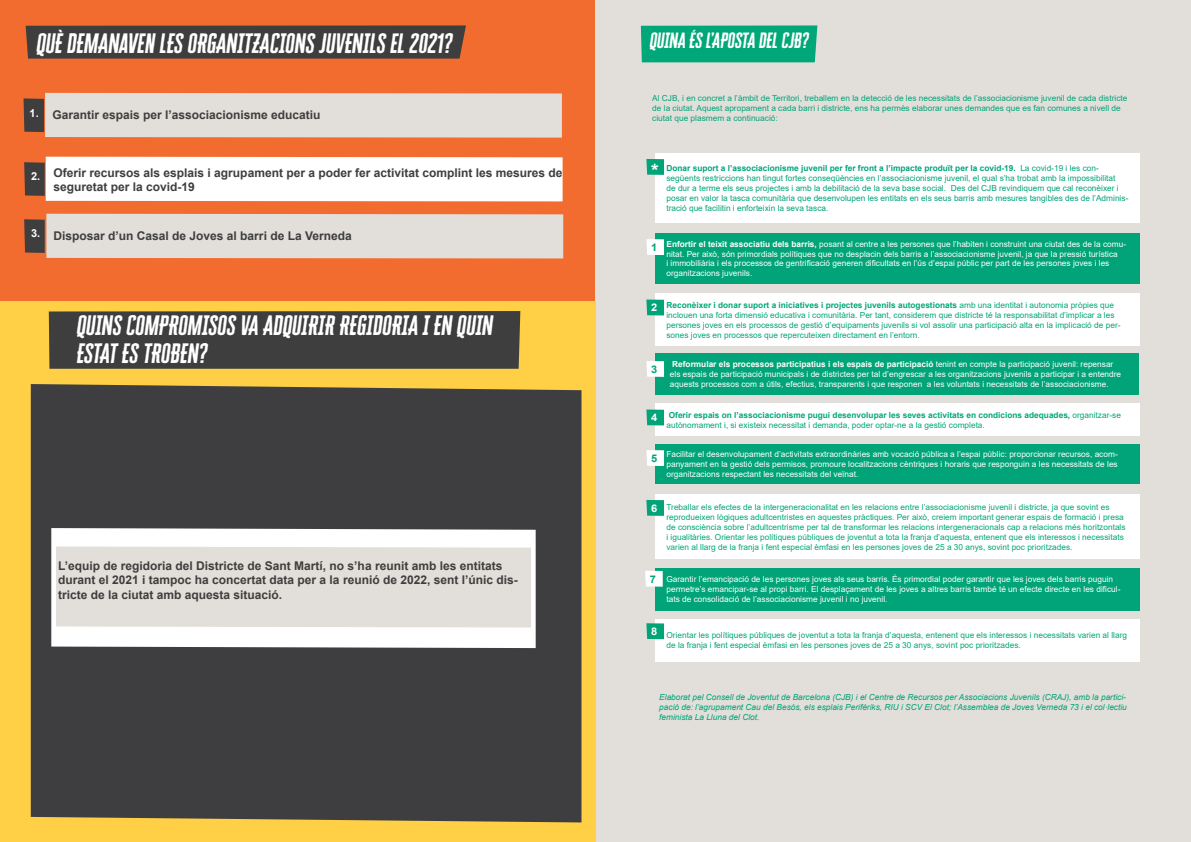
<style>
.page{position:relative;width:1191px;height:842px;background:#fff}
.page>*{position:absolute;margin:0;border:0;box-sizing:border-box;transform-origin:0 0}
.t1{font:italic 22.9px "Cheddar Gothic Sans";color:#fff}
.t2{font:700 18.5px "Arial";color:#fff;scale:1.05 1}
.t3{font:italic 18px "Cheddar Gothic Sans";color:#fff}
.t4{font:700 12px/14.4px "Arial";color:#3e3e3e}
.t5{font:700 11px "Arial";color:#fff}
.t6{font:700 10.5px "Arial";color:#00a478;scale:1.05 1}
.t7{font:700 10.5px "Arial";color:#fff;scale:1.05 1}
.t8{font:8.3px/10px "Arial";color:#fff}
.t9{font:8.3px/10px "Arial";color:#00a778}
.t10{font:8.3px/10px "Arial";color:#00a478}
.t11{font:italic 8.3px/10px "Arial";color:#00a478;text-align:justify}
.t12{font:700 8.3px/10px "Arial";color:#00a778}
.s1{font-weight:700}
.s2{font-weight:400}
</style>
<div class="page">
<div style="left:0;top:0;width:599px;height:399px;background:#f36c2f"></div>
<div style="left:595px;top:0;width:596px;height:842px;background:#e2dfda"></div>
<div style="left:26px;top:25px;width:440px;height:34px;background:#3e3e3e"></div>
<svg style="left:24px;top:93px;width:538px;height:45px;background:#ded6d0"></svg>
<div style="left:24px;top:157px;width:538px;height:44px;background:#fff"></div>
<div style="left:24px;top:214px;width:539px;height:44px;background:#e2dfda"></div>
<div style="left:0;top:302px;width:595px;height:540px;background:#ffcf46"></div>
<div style="left:31px;top:384px;width:550px;height:438px;background:#3e3e41"></div>
<div style="left:49px;top:311px;width:471px;height:58px;background:#3e3e3e"></div>
<svg style="left:51px;top:528px;width:484px;height:120px;background:#f6f6f7"></svg>
<div style="left:56px;top:546px;width:475px;height:81px;background:#e2dfda"></div>
<div style="left:641px;top:25px;width:176px;height:37px;background:#00a778"></div>
<div style="left:655px;top:233px;width:485px;height:51px;background:#00a478"></div>
<div style="left:655px;top:294px;width:485px;height:52px;background:#fff"></div>
<div style="left:655px;top:353px;width:484px;height:42px;background:#00a478"></div>
<div style="left:655px;top:444px;width:485px;height:40px;background:#00a478"></div>
<div style="left:655px;top:568px;width:485px;height:42px;background:#00a478"></div>
<div style="left:655px;top:403px;width:485px;height:33px;background:#fff"></div>
<div style="left:655px;top:495px;width:485px;height:64px;background:#fff"></div>
<div style="left:655px;top:619px;width:485px;height:42px;background:#fff"></div>
<div style="left:655px;top:153px;width:485px;height:70px;background:#fff"></div>
<svg style="left:646px;top:239px;width:18px;height:16px"></svg>
<svg style="left:646px;top:361px;width:18px;height:16px"></svg>
<svg style="left:646px;top:450px;width:18px;height:16px"></svg>
<svg style="left:645px;top:571px;width:17px;height:16px"></svg>
<svg style="left:646px;top:300px;width:18px;height:15px"></svg>
<svg style="left:646px;top:409px;width:18px;height:16px"></svg>
<svg style="left:646px;top:500px;width:18px;height:16px"></svg>
<svg style="left:646px;top:623px;width:18px;height:16px"></svg>
<svg style="left:646px;top:159px;width:18px;height:16px"></svg>
<p class="t1" style="left:36px;top:29px;width:418px">QUÈ DEMANAVEN LES ORGANITZACIONS JUVENILS EL 2021?</p>
<p class="t5" style="left:30px;top:105px;width:11px">1.</p>
<p class="t4" style="left:52px;top:107px;width:270px">Garantir espais per l’associacionisme educatiu</p>
<p class="t5" style="left:31px;top:169px;width:11px">2.</p>
<p class="t4" style="left:53px;top:166px;width:510px">Oferir recursos als esplais i agrupament per a poder fer activitat complint les mesures de seguretat per la covid-19</p>
<p class="t5" style="left:31px;top:226px;width:11px">3.</p>
<p class="t4" style="left:53px;top:228px;width:300px">Disposar d’un Casal de Joves al barri de La Verneda</p>
<p class="t1" style="left:76px;top:312px;width:418px">QUINS COMPROMISOS VA ADQUIRIR REGIDORIA I EN QUIN</p>
<p class="t1" style="left:76px;top:339px;width:132px">ESTAT ES TROBEN?</p>
<p class="t4" style="left:58px;top:559px;width:461px">L’equip de regidoria del Districte de Sant Martí, no s’ha reunit amb les entitats durant el 2021 i tampoc ha concertat data per a la reunió de 2022, sent l’únic dis&shy;tricte de la ciutat amb aquesta situació.</p>
<p class="t3" style="left:649px;top:30px;width:161px">QUINA ÉS L’APOSTA DEL CJB?</p>
<p class="t10" style="left:652px;top:93px;width:476px">Al CJB, i en concret a l’àmbit de Territori, treballem en la detecció de les necessitats de l’associacionisme juvenil de cada districte de la ciutat. Aquest apropament a cada barri i districte, ens ha permès elaborar unes demandes que es fan comunes a nivell de ciutat que plasmem a continuació:</p>
<h2 class="t2" style="left:651px;top:157px;width:9px">*</h2>
<p class="t6" style="left:651px;top:240px;width:7px">1</p>
<p class="t7" style="left:651px;top:300px;width:7px">2</p>
<p class="t6" style="left:651px;top:362px;width:7px">3</p>
<p class="t7" style="left:651px;top:410px;width:7px">4</p>
<p class="t6" style="left:651px;top:451px;width:7px">5</p>
<p class="t7" style="left:651px;top:501px;width:7px">6</p>
<p class="t6" style="left:650px;top:572px;width:7px">7</p>
<p class="t7" style="left:651px;top:624px;width:7px">8</p>
<p class="t10" style="left:666px;top:163px;width:463px"><span class="s1">Donar suport a l’associacionisme juvenil per fer front a l’impacte produït per la covid-19.</span> La covid-19 i les con&shy;següents restriccions han tingut fortes conseqüències en l’associacionisme juvenil, el qual s’ha trobat amb la impossibilitat<br>de dur a terme els seus projectes i amb la debilitació de la seva base social. Des del CJB revindiquem que cal reconèixer i posar en valor la tasca comunitària que desenvolupen les entitats en els seus barris amb mesures tangibles des de l’Adminis&shy;tració que facilitin i enforteixin la seva tasca.</p>
<p class="t8" style="left:666px;top:239px;width:461px"><span class="s1">Enfortir el teixit associatiu dels barris,</span> posant al centre a les persones que l’habiten i construint una ciutat des de la comu&shy;nitat. Per això, són primordials polítiques que no desplacin dels barris a l’associacionisme juvenil, ja que la pressió turística<br>i immobiliària i els processos de gentrificació generen dificultats en l’ús d’espai públic per part de les persones joves i les organitzacions juvenils.</p>
<p class="t9" style="left:666px;top:300px;width:455px"><span class="s1">Reconèixer i donar suport a iniciatives i projectes juvenils autogestionats</span> amb una identitat i autonomia pròpies que inclouen una forta dimensió educativa i comunitària. Per tant, considerem que districte té la responsabilitat d’implicar a les persones joves en els processos de gestió d’equipaments juvenils si vol assolir una participació alta en la implicació de per&shy;sones joves en processos que repercuteixen directament en l’entorn.</p>
<p class="t8" style="left:670px;top:359px;width:453px"><span class="s1">Reformular els processos participatius i els espais de participació</span> tenint en compte la participació juvenil: repensar els espais de participació municipals i de districtes per tal d’engrescar a les organitzacions juvenils a participar i a entendre aquests processos com a útils, efectius, transparents i que responen a les voluntats i necessitats de l’associacionisme.</p>
<p class="t12" style="left:666px;top:410px;width:456px">Oferir espais on l’associacionisme pugui desenvolupar les seves activitats en condicions adequades, <span class="s2">organitzar-se autònomament i, si existeix necessitat i demanda, poder optar-ne a la gestió completa.</span></p>
<p class="t8" style="left:666px;top:449px;width:453px;text-align:justify">Facilitar el desenvolupament d’activitats extraordinàries amb vocació pública a l’espai públic: proporcionar recursos, acom&shy;panyament en la gestió dels permisos, promoure localitzacions cèntriques i horaris que responguin a les necessitats de les organitzacions respectant les necessitats del veïnat.</p>
<p class="t9" style="left:666px;top:502px;width:444px">Treballar els efectes de la intergeneracionalitat en les relacions entre l’associacionisme juvenil i districte, ja que sovint es</p>
<p class="t9" style="left:666px;top:512px;width:460px">reprodueixen lògiques adultcentristes en aquestes pràctiques. Per això, creiem important generar espais de formació i presa de consciència sobre l’adultcentrisme per tal de transformar les relacions intergeneracionals cap a relacions més horitzontals i igualitàries. Orientar les polítiques públiques de joventut a tota la franja d’aquesta, entenent que els interessos i necessitats varien al llarg de la franja i fent especial èmfasi en les persones joves de 25 a 30 anys, sovint poc prioritzades.</p>
<p class="t8" style="left:666px;top:574px;width:455px">Garantir l’emancipació de les persones joves als seus barris. És primordial poder garantir que les joves dels barris puguin permetre’s emancipar-se al propi barri. El desplaçament de les joves a altres barris també té un efecte directe en les dificul&shy;tats de consolidació de l’associacionisme juvenil i no juvenil.</p>
<p class="t9" style="left:666px;top:630px;width:462px">Orientar les polítiques públiques de joventut a tota la franja d’aquesta, entenent que els interessos i necessitats varien al llarg de la franja i fent especial èmfasi en les persones joves de 25 a 30 anys, sovint poc prioritzades.</p>
<p class="t11" style="left:659px;top:692px;width:469px">Elaborat pel Consell de Joventut de Barcelona (CJB) i el Centre de Recursos per Associacions Juvenils (CRAJ), amb la partici&shy;pació de: l’agrupament Cau del Besòs, els esplais Perifèriks, RIU i SCV El Clot; l’Assemblea de Joves Verneda 73 i el col·lectiu feminista La Lluna del Clot.</p>
</div>
